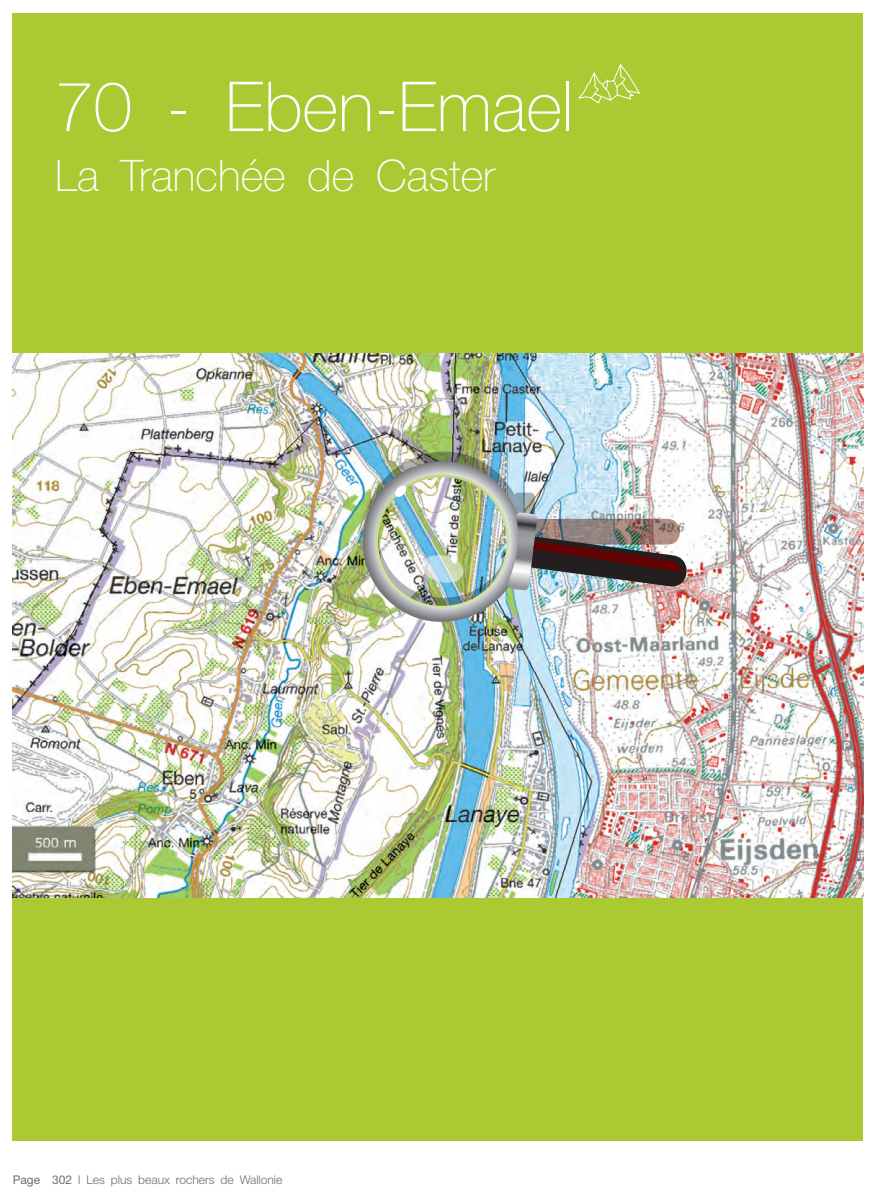
<style>
.page{position:relative;width:876px;height:1200px;background:#fff}
.page>*{position:absolute;margin:0;border:0;box-sizing:border-box;transform-origin:0 0}
.t1{font:100 69px "Helvetica Neue";color:#fff}
.t2{font:100 43.5px "Helvetica Neue";color:#fff}
.t3{font:300 12px "Helvetica Neue";color:#6c6d70}
.s1{font-weight:400}
</style>
<div class="page">
<div style="left:13px;top:13px;width:850px;height:1127px;background:#aac932"></div>
<svg style="left:578px;top:63px;width:62px;height:41px"></svg>
<img style="left:13px;top:353px;width:850px;height:544px">
<img style="left:352px;top:439px;width:337px;height:194px">
<h1 class="t1" style="left:55px;top:67px;width:520px">70 - Eben-Emael</h1>
<h2 class="t2" style="left:55px;top:151px;width:442px">La Tranchée de Caster</h2>
<p class="t3" style="left:13px;top:1171px;width:271px"><span class="s1">Page 302</span> l Les plus beaux rochers de Wallonie</p>
</div>
